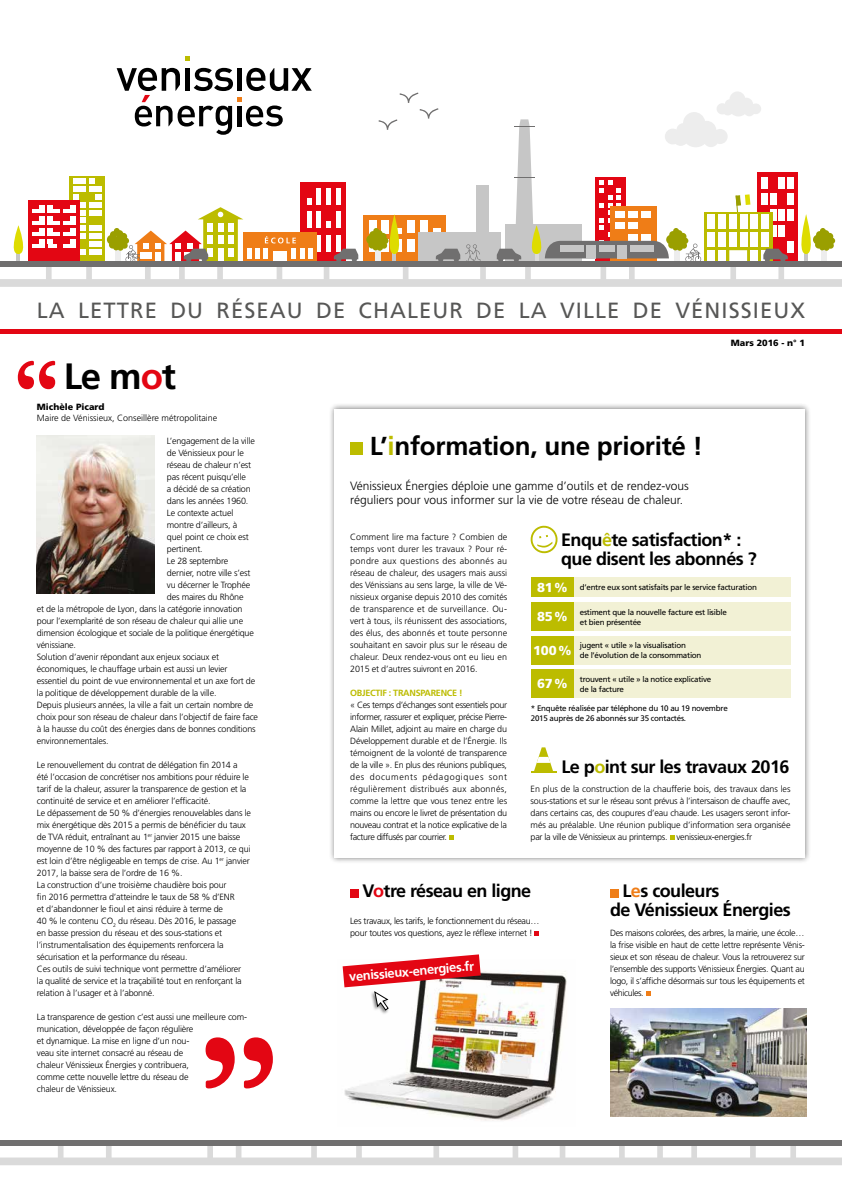
<style>
.page{position:relative;width:842px;height:1191px;background:#fff}
.page>*{position:absolute;margin:0;border:0;box-sizing:border-box;transform-origin:0 0}
.t1{font:700 36.6px "Frutiger LT Std";color:#000}
.t2{font:700 26px "Frutiger LT Std";letter-spacing:-.01em;color:#000}
.t3{font:22px "Frutiger LT Std";letter-spacing:.05em;color:#575756}
.t4{font:700 18px/19px "Frutiger LT Std";letter-spacing:-.03em;color:#000}
.t5{font:700 13px "Frutiger LT Std";color:#fff}
.t6{font:300 12px/14.4px "Frutiger LT Std";color:#000}
.t7{font:300 9px/12px "Frutiger LT Std";letter-spacing:-.02em;color:#000;text-align:justify}
.t8{font:300 9px "Frutiger LT Std";color:#000}
.t9{font:900 9px "Frutiger LT Std";color:#000}
.t10{font:700 9px "Frutiger LT Std";letter-spacing:-.03em;color:#bcbc00}
.t11{font:8px/10px "Frutiger LT Std";letter-spacing:-.03em;color:#000}
.s1{color:#e30613}
.s2{color:#bcbc00}
.s3{font-weight:900;font-size:13px;color:#fff}
.s4{color:#ef7d17}
</style>
<div class="page">
<img style="left:342px;top:966px;width:225px;height:155px">
<div style="left:329px;top:403px;width:482px;height:460px;background:#000;opacity:.5"></div>
<div style="left:334px;top:409px;width:471px;height:448px;background:#fff"></div>
<svg style="left:186px;top:57px;width:4px;height:4px"></svg>
<svg style="left:0;top:68px;width:842px;height:219px"></svg>
<svg style="left:0;top:1145px;width:842px;height:20px"></svg>
<div style="left:0;top:1140px;width:842px;height:5px;background:#706f6f"></div>
<div style="left:0;top:329px;width:842px;height:5px;background:#e30613"></div>
<svg style="left:206px;top:1037px;width:67px;height:51px"></svg>
<div style="left:350px;top:442px;width:13px;height:12px;background:#bcbc00"></div>
<img style="left:37px;top:435px;width:118px;height:159px">
<svg style="left:18px;top:361px;width:37px;height:28px"></svg>
<svg style="left:449px;top:835px;width:5px;height:5px"></svg>
<div style="left:350px;top:889px;width:9px;height:8px;background:#e30613"></div>
<svg style="left:534px;top:931px;width:5px;height:5px"></svg>
<div style="left:610px;top:889px;width:8px;height:8px;background:#ef7d17"></div>
<svg style="left:646px;top:991px;width:4px;height:5px"></svg>
<svg style="left:530px;top:525px;width:28px;height:29px"></svg>
<div style="left:531px;top:602px;width:259px;height:28px;background:#f2f1d5"></div>
<div style="left:531px;top:636px;width:259px;height:28px;background:#f2f1d5"></div>
<div style="left:531px;top:669px;width:259px;height:28px;background:#f2f1d5"></div>
<div style="left:531px;top:577px;width:259px;height:20px;background:#f2f1d5"></div>
<div style="left:531px;top:577px;width:43px;height:20px;background:#bcbc00"></div>
<div style="left:531px;top:602px;width:43px;height:28px;background:#bcbc00"></div>
<div style="left:531px;top:636px;width:43px;height:28px;background:#bcbc00"></div>
<div style="left:531px;top:669px;width:43px;height:28px;background:#bcbc00"></div>
<hr style="left:531px;top:771px;width:25px;height:2px;background:#bcbc00">
<svg style="left:534px;top:747px;width:19px;height:24px"></svg>
<svg style="left:670px;top:835px;width:4px;height:5px"></svg>
<div style="left:370px;top:989px;width:20px;height:25px;background:#000;opacity:.5"></div>
<svg style="left:343px;top:954px;width:138px;height:57px"></svg>
<img style="left:610px;top:1009px;width:196px;height:107px">
<h3 class="t3" style="left:37px;top:297px;width:770px">LA LETTRE DU RÉSEAU DE CHALEUR DE LA VILLE DE VÉNISSIEUX</h3>
<p class="t9" style="left:731px;top:338px;width:76px">Mars 2016 - n° 1</p>
<h1 class="t1" style="left:64px;top:355px;width:114px">Le m<span class="s1">o</span>t</h1>
<p class="t9" style="left:37px;top:401px;width:69px">Michèle Picard</p>
<p class="t8" style="left:37px;top:413px;width:182px">Maire de Vénissieux, Conseillère métropolitaine</p>
<p class="t7" style="left:167px;top:435px;width:89px">L’engagement de la ville</p>
<p class="t7" style="left:167px;top:447px;width:78px">de Vénissieux pour le</p>
<p class="t7" style="left:167px;top:459px;width:86px">réseau de chaleur n’est</p>
<p class="t7" style="left:167px;top:471px;width:81px">pas récent puisqu’elle</p>
<p class="t7" style="left:167px;top:483px;width:85px">a décidé de sa création</p>
<p class="t7" style="left:167px;top:495px;width:83px">dans les années 1960.</p>
<p class="t7" style="left:167px;top:507px;width:68px">Le contexte actuel</p>
<p class="t7" style="left:167px;top:519px;width:72px">montre d’ailleurs, à</p>
<p class="t7" style="left:167px;top:531px;width:84px">quel point ce choix est</p>
<p class="t7" style="left:167px;top:543px;width:37px">pertinent.</p>
<p class="t7" style="left:167px;top:555px;width:63px">Le 28 septembre</p>
<p class="t7" style="left:167px;top:567px;width:85px">dernier, notre ville s’est</p>
<p class="t7" style="left:167px;top:579px;width:85px">vu décerner le Trophée</p>
<p class="t7" style="left:167px;top:591px;width:78px">des maires du Rhône</p>
<p class="t7" style="left:37px;top:603px;width:207px">et de la métropole de Lyon, dans la catégorie innovation</p>
<p class="t7" style="left:37px;top:615px;width:208px">pour l’exemplarité de son réseau de chaleur qui allie une</p>
<p class="t7" style="left:37px;top:627px;width:219px">dimension écologique et sociale de la politique énergétique</p>
<p class="t7" style="left:37px;top:639px;width:41px">vénissiane.</p>
<p class="t7" style="left:37px;top:651px;width:184px">Solution d’avenir répondant aux enjeux sociaux et</p>
<p class="t7" style="left:37px;top:663px;width:192px">économiques, le chauffage urbain est aussi un levier</p>
<p class="t7" style="left:37px;top:675px;width:220px">essentiel du point de vue environnemental et un axe fort de</p>
<p class="t7" style="left:37px;top:687px;width:181px">la politique de développement durable de la ville.</p>
<p class="t7" style="left:37px;top:699px;width:218px">Depuis plusieurs années, la ville a fait un certain nombre de</p>
<p class="t7" style="left:37px;top:711px;width:223px">choix pour son réseau de chaleur dans l’objectif de faire face</p>
<p class="t7" style="left:37px;top:723px;width:220px">à la hausse du coût des énergies dans de bonnes conditions</p>
<p class="t7" style="left:37px;top:735px;width:73px">environnementales.</p>
<p class="t7" style="left:37px;top:759px;width:216px;text-align:left">Le renouvellement du contrat de délégation fin 2014 a été l’occasion de concrétiser nos ambitions pour réduire le tarif de la chaleur, assurer la transparence de gestion et la continuité de service et en améliorer l’efficacité.<br>Le dépassement de 50 % d’énergies renouvelables dans le mix énergétique dès 2015 a permis de bénéficier du taux de TVA réduit, entraînant au 1<sup>er</sup> janvier 2015 une baisse moyenne de 10 % des factures par rapport à 2013, ce qui est loin d’être négligeable en temps de crise. Au 1<sup>er</sup> janvier 2017, la baisse sera de l’ordre de 16 %.<br>La construction d’une troisième chaudière bois pour<br>fin 2016 permettra d’atteindre le taux de 58 % d’ENR<br>et d’abandonner le fioul et ainsi réduire à terme de<br>40 % le contenu CO<sub>2</sub> du réseau. Dès 2016, le passage<br>en basse pression du réseau et des sous-stations et l’instrumentalisation des équipements renforcera la sécurisation et la performance du réseau.<br>Ces outils de suivi technique vont permettre d’améliorer<br>la qualité de service et la traçabilité tout en renforçant la relation à l’usager et à l’abonné.</p>
<p class="t7" style="left:37px;top:1011px;width:212px;text-align:left">La transparence de gestion c’est aussi une meilleure com&shy;munication, développée de façon régulière<br>et dynamique. La mise en ligne d’un nou-<br>veau site internet consacré au réseau de<br>chaleur Vénissieux Énergies y contribuera,<br>comme cette nouvelle lettre du réseau de<br>chaleur de Vénissieux.</p>
<h2 class="t2" style="left:370px;top:430px;width:335px">L’<span class="s2">i</span>nformation, une priorité !</h2>
<h3 class="t6" style="left:350px;top:478px;width:340px">Vénissieux Énergies déploie une gamme d’outils et de rendez-vous réguliers pour vous informer sur la vie de votre réseau de chaleur.</h3>
<p class="t7" style="left:350px;top:531px;width:159px">Comment lire ma facture ? Combien de temps vont durer les travaux ? Pour ré&shy;pondre aux questions des abonnés au réseau de chaleur, des usagers mais aussi des Vénissians au sens large, la ville de Vé&shy;nissieux organise depuis 2010 des comités de transparence et de surveillance. Ou&shy;vert à tous, ils réunissent des associations, des élus, des abonnés et toute personne souhaitant en savoir plus sur le réseau de chaleur. Deux rendez-vous ont eu lieu en 2015 et d’autres suivront en 2016.</p>
<p class="t10" style="left:350px;top:688px;width:114px">OBJECTIF : TRANSPARENCE !</p>
<p class="t7" style="left:350px;top:699px;width:158px">« Ces temps d’échanges sont essentiels pour informer, rassurer et expliquer, précise Pierre-Alain Millet, adjoint au maire en charge du Développement durable et de l’Énergie. Ils témoignent de la volonté de transparence de la ville ». En plus des réunions publiques, des documents pédagogiques sont régulièrement distribués aux abonnés, comme la lettre que vous tenez entre les mains ou encore le livret de présentation du nouveau contrat et la notice explicative de la facture diffusés par courrier.</p>
<h3 class="t4" style="left:561px;top:530px;width:197px">Enqu<span class="s2">ê</span>te satisfaction* : que disent les abonnés ?</h3>
<p class="t11" style="left:537px;top:582px;width:221px"><span class="s3">81%</span> d’entre eux sont satisfaits par le service facturation</p>
<p class="t11" style="left:537px;top:607px;width:191px;text-indent:43px">estiment que la nouvelle facture est lisible<br><sup>85%</sup> et bien présentée</p>
<p class="t11" style="left:533px;top:640px;width:170px;text-indent:47px">jugent « utile » la visualisation<br><sup>100%</sup> de l’évolution de la consommation</p>
<p class="t11" style="left:537px;top:674px;width:176px;text-indent:43px">trouvent « utile » la notice explicative<br><sup>67%</sup> de la facture</p>
<p class="t11" style="left:531px;top:703px;width:198px">* Enquête réalisée par téléphone du 10 au 19 novembre<br>2015 auprès de 26 abonnés sur 35 contactés.</p>
<h3 class="t4" style="left:561px;top:757px;width:229px">Le p<span class="s2">o</span>int sur les travaux 2016</h3>
<p class="t7" style="left:531px;top:783px;width:262px">En plus de la construction de la chaufferie bois, des travaux dans les sous-stations et sur le réseau sont prévus à l’intersaison de chauffe avec, dans certains cas, des coupures d’eau chaude. Les usagers seront infor&shy;més au préalable. Une réunion publique d’information sera organisée par la ville de Vénissieux au printemps. venissieux-energies.fr</p>
<h3 class="t4" style="left:363px;top:881px;width:170px">V<span class="s1">o</span>tre réseau en ligne</h3>
<p class="t7" style="left:350px;top:915px;width:191px">Les travaux, les tarifs, le fonctionnement du réseau… pour toutes vos questions, ayez le réflexe internet !</p>
<h3 class="t5" style="left:349px;top:969px;width:127px;rotate:-5deg">venissieux-energies.fr</h3>
<h3 class="t4" style="left:610px;top:881px;width:182px;text-indent:12px">L<span class="s4">e</span>s couleurs<br>de Vénissieux Énergies</h3>
<p class="t7" style="left:610px;top:927px;width:196px">Des maisons colorées, des arbres, la mairie, une école… la frise visible en haut de cette lettre représente Vénis&shy;sieux et son réseau de chaleur. Vous la retrouverez sur l’ensemble des supports Vénissieux Énergies. Quant au logo, il s’affiche désormais sur tous les équipements et véhicules.</p>
</div>
